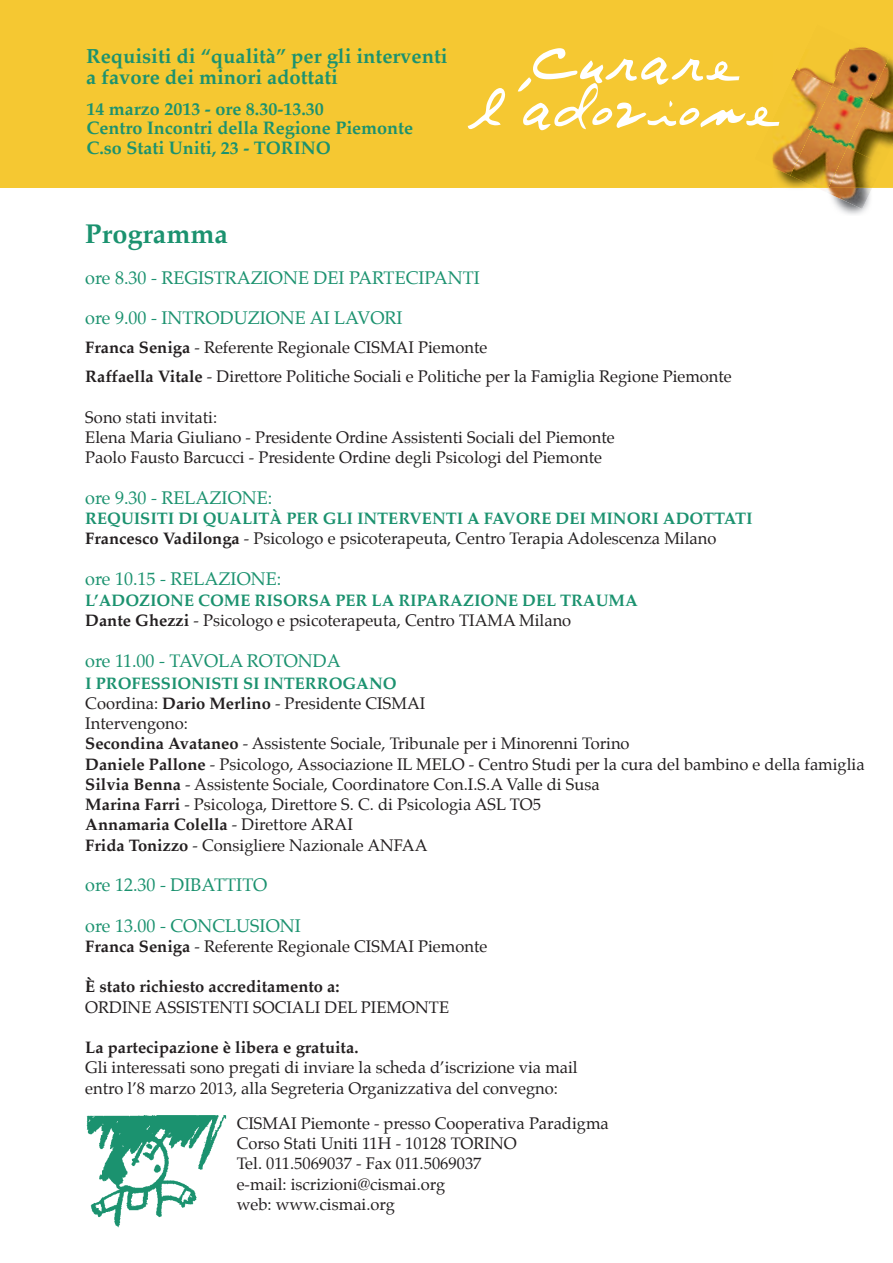
<style>
.page{position:relative;width:893px;height:1263px;background:#fff}
.page>*{position:absolute;margin:0;border:0;box-sizing:border-box;transform-origin:0 0}
.t1{font:700 27px "Palatino";color:#1b926f}
.t2{font:700 20.25px/20.2px "Palatino";color:#1b926f}
.t3{font:18px "Palatino";color:#1b926f}
.t4{font:700 18px/19.5px "Palatino";color:#1b926f}
.t5{font:16.5px/20.2px "Palatino";color:#231f20}
.t6{font:700 16.5px/20.2px "Palatino";color:#1b926f}
.t7{font:700 16.5px "Palatino";color:#231f20}
.s1{font-weight:700}
.s2{color:#231f20}
.s3{font-weight:400;color:#231f20}
.s4{font-weight:700;color:#1b926f}
</style>
<div class="page">
<img style="left:86px;top:1115px;width:141px;height:113px">
<div style="left:0;top:0;width:893px;height:188px;background:#f5c832"></div>
<img style="left:773px;top:57px;width:120px;height:158px">
<img style="left:852px;top:47px;width:17px;height:2px">
<img style="left:817px;top:188px;width:55px;height:21px">
<img style="left:889px;top:58px;width:4px;height:45px">
<img style="left:849px;top:49px;width:40px;height:54px">
<img style="left:796px;top:51px;width:53px;height:35px">
<img style="left:868px;top:103px;width:25px;height:61px">
<img style="left:832px;top:86px;width:36px;height:62px">
<img style="left:779px;top:69px;width:53px;height:62px">
<img style="left:847px;top:148px;width:36px;height:40px">
<img style="left:790px;top:131px;width:57px;height:57px">
<img style="left:773px;top:114px;width:38px;height:61px">
<svg style="left:468px;top:48px;width:311px;height:82px"></svg>
<p class="t2" style="left:86px;top:46px;width:363px">Requisiti di “qualità” per gli interventi a favore dei minori adottati</p>
<p class="t4" style="left:86px;top:98px;width:328px">14 marzo 2013 - ore 8.30-13.30<br>Centro Incontri della Regione Piemonte<br>C.so Stati Uniti, 23 - TORINO</p>
<h1 class="t1" style="left:85px;top:211px;width:144px">Programma</h1>
<p class="t3" style="left:85px;top:263px;width:396px">ore 8.30 - REGISTRAZIONE DEI PARTECIPANTI</p>
<p class="t3" style="left:85px;top:303px;width:319px">ore 9.00 - INTRODUZIONE AI LAVORI</p>
<p class="t5" style="left:85px;top:332px;width:648px;line-height:29.2px"><span class="s1">Franca Seniga</span> - Referente Regionale CISMAI Piemonte<br><span class="s1">Raffaella Vitale</span> - Direttore Politiche Sociali e Politiche per la Famiglia Regione Piemonte</p>
<p class="t5" style="left:85px;top:407px;width:531px">Sono stati invitati:<br>Elena Maria Giuliano - Presidente Ordine Assistenti Sociali del Piemonte<br>Paolo Fausto Barcucci - Presidente Ordine degli Psicologi del Piemonte</p>
<p class="t3" style="left:85px;top:482px;width:188px">ore 9.30 - RELAZIONE:</p>
<p class="t6" style="left:85px;top:508px;width:669px">REQUISITI DI QUALITÀ PER GLI INTERVENTI A FAVORE DEI MINORI ADOTTATI<br><span class="s2">Francesco Vadilonga</span> <span class="s3">- Psicologo e psicoterapeuta, Centro Terapia Adolescenza Milano</span></p>
<p class="t3" style="left:85px;top:563px;width:197px">ore 10.15 - RELAZIONE:</p>
<p class="t6" style="left:85px;top:590px;width:554px">L’ADOZIONE COME RISORSA PER LA RIPARAZIONE DEL TRAUMA<br><span class="s2">Dante Ghezzi</span> <span class="s3">- Psicologo e psicoterapeuta, Centro TIAMA Milano</span></p>
<p class="t3" style="left:85px;top:646px;width:257px">ore 11.00 - TAVOLA ROTONDA</p>
<p class="t5" style="left:85px;top:673px;width:781px"><span class="s4">I PROFESSIONISTI SI INTERROGANO<br></span>Coordina: <span class="s1">Dario Merlino</span> - Presidente CISMAI<br>Intervengono:<br><span class="s1">Secondina Avataneo</span> - Assistente Sociale, Tribunale per i Minorenni Torino<br><span class="s1">Daniele Pallone</span> - Psicologo, Associazione IL MELO - Centro Studi per la cura del bambino e della famiglia <span class="s1">Silvia Benna</span> - Assistente Sociale, Coordinatore Con.I.S.A Valle di Susa<br><span class="s1">Marina Farri</span> - Psicologa, Direttore S. C. di Psicologia ASL TO5<br><span class="s1">Annamaria Colella</span> - Direttore ARAI<br><span class="s1">Frida Tonizzo</span> - Consigliere Nazionale ANFAA</p>
<p class="t3" style="left:85px;top:870px;width:183px">ore 12.30 - DIBATTITO</p>
<p class="t3" style="left:85px;top:910px;width:217px">ore 13.00 - CONCLUSIONI</p>
<p class="t5" style="left:85px;top:936px;width:403px"><span class="s1">Franca Seniga</span> - Referente Regionale CISMAI Piemonte</p>
<p class="t7" style="left:85px;top:973px;width:256px">È stato richiesto accreditamento a:</p>
<p class="t5" style="left:85px;top:997px;width:365px">ORDINE ASSISTENTI SOCIALI DEL PIEMONTE</p>
<p class="t7" style="left:85px;top:1033px;width:275px">La partecipazione è libera e gratuita.</p>
<p class="t5" style="left:85px;top:1057px;width:494px">Gli interessati sono pregati di inviare la scheda d’iscrizione via mail entro l’8 marzo 2013, alla Segreteria Organizzativa del convegno:</p>
<p class="t5" style="left:237px;top:1113px;width:374px">CISMAI Piemonte - presso Cooperativa Paradigma Corso Stati Uniti 11H - 10128 TORINO<br>Tel. 011.5069037 - Fax 011.5069037<br>e-mail: iscrizioni@cismai.org<br>web: www.cismai.org</p>
</div>
